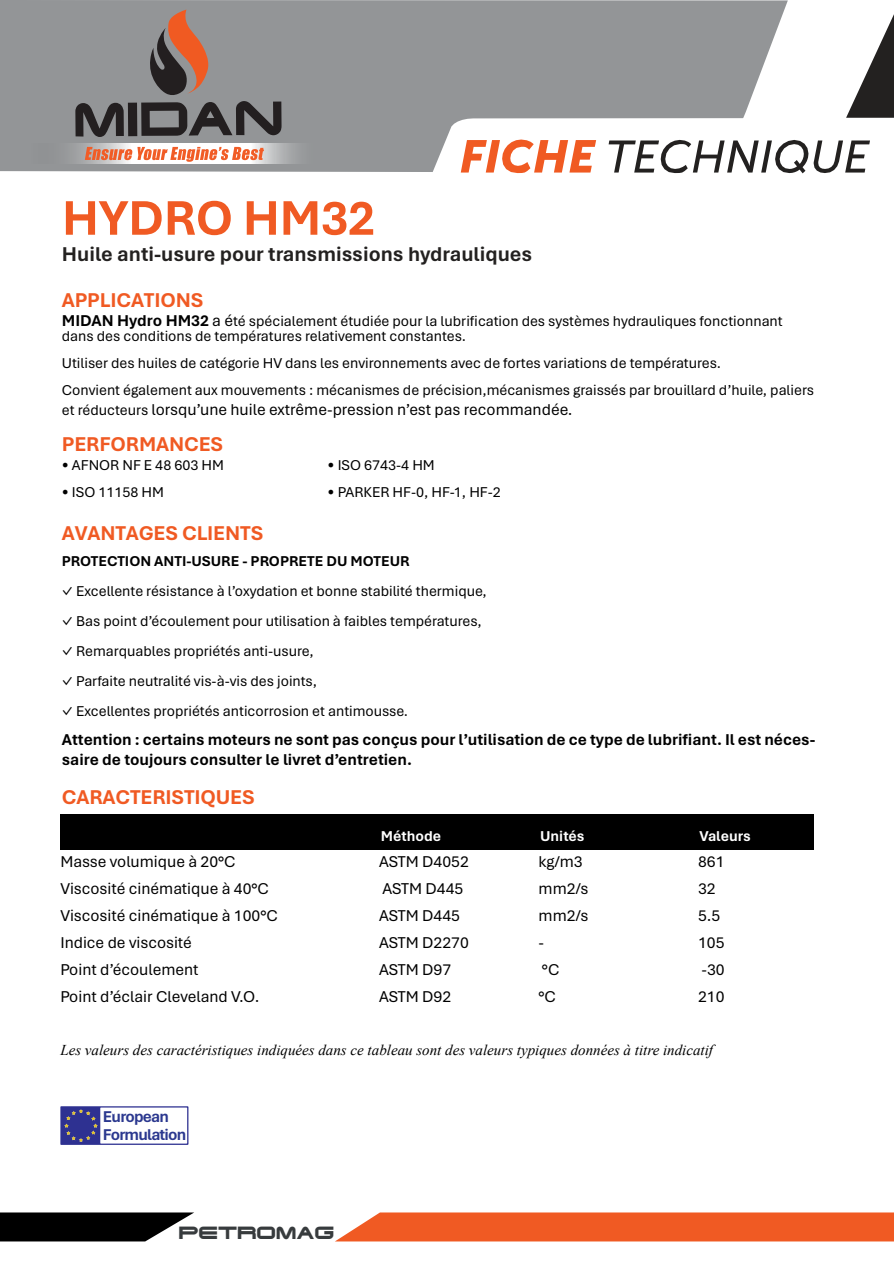
<style>
.page{position:relative;width:894px;height:1264px;background:#fff}
.page>*{position:absolute;margin:0;border:0;box-sizing:border-box;transform-origin:0 0}
.t1{font:700 51px "Aptos";letter-spacing:-.01em;color:#f05a23}
.t2{font:700 21px "Aptos";letter-spacing:-.01em;color:#f05a23}
.t3{font:700 21px "Aptos";color:#232120}
.t4{font:16.8px "Terminator";letter-spacing:-.005em;color:#373b3d}
.t5{font:16.5px "Aptos";color:#000}
.t6{font:700 16.5px/19.8px "Aptos";color:#000}
.t7{font:700 16.35px/17.2px "Aptos";letter-spacing:-.05em;color:#2b388f}
.t8{font:15px/15px "Aptos";color:#000}
.t9{font:italic 15px "Times New Roman";color:#000}
.t10{font:700 15px "Aptos";color:#000}
.t11{font:700 15px "Aptos";color:#fff}
.s1{font-weight:700;font-size:16.5px}
.s2{font-size:16.5px}
.s3{font-size:15px}
</style>
<div class="page">
<div style="left:60px;top:814px;width:753px;height:35px;background:#000"></div>
<div style="left:0;top:0;width:787px;height:172px;background:#939597"></div>
<svg style="left:30px;top:143px;width:285px;height:21px"></svg>
<img style="left:85px;top:147px;width:179px;height:13px">
<svg style="left:75px;top:103px;width:49px;height:34px;background:#4d4c4d"></svg>
<div style="left:128px;top:103px;width:9px;height:33px;background:#231f20"></div>
<svg style="left:141px;top:10px;width:140px;height:126px;background:#827774"></svg>
<svg style="left:335px;top:1212px;width:558px;height:29px;background:#f0632f"></svg>
<svg style="left:0;top:1212px;width:194px;height:29px;background:#232323"></svg>
<svg style="left:60px;top:1106px;width:128px;height:38px"></svg>
<svg style="left:422px;top:14px;width:471px;height:160px"></svg>
<h1 class="t1" style="left:62px;top:183px;width:314px">HYDRO HM32</h1>
<h2 class="t3" style="left:62px;top:239px;width:472px">Huile anti-usure pour transmissions hydrauliques</h2>
<h2 class="t2" style="left:62px;top:285px;width:143px">APPLICATIONS</h2>
<p class="t8" style="left:62px;top:312px;width:722px"><span class="s1">MIDAN Hydro HM32</span> <span class="s2">a é</span>té spécialement étudiée pour la lubrification des systèmes hydrauliques fonctionnant dans des conditions de températures relativement constantes.</p>
<p class="t8" style="left:62px;top:348px;width:753px;line-height:27px">Utiliser des huiles de catégorie HV dans les environnements avec de fortes variations de températures.<br>Convient également aux mouvements : mécanismes de précision,mécanismes graissés par brouillard d’huile, paliers</p>
<p class="t5" style="left:62px;top:398px;width:512px"><span class="s3">et réducteurs</span> lorsqu’une huile extrême-pression n’est pas recommandée.</p>
<h2 class="t2" style="left:62px;top:430px;width:163px">PERFORMANCES</h2>
<p class="t8" style="left:62px;top:457px;width:163px">• AFNOR NF E 48 603 HM</p>
<p class="t8" style="left:327px;top:457px;width:109px">• ISO 6743-4 HM</p>
<p class="t8" style="left:62px;top:484px;width:104px">• ISO 11158 HM</p>
<p class="t8" style="left:327px;top:484px;width:175px">• PARKER HF-0, HF-1, HF-2</p>
<h2 class="t2" style="left:62px;top:518px;width:203px">AVANTAGES CLIENTS</h2>
<p class="t10" style="left:62px;top:551px;width:349px">PROTECTION ANTI-USURE - PROPRETE DU MOTEUR</p>
<p class="t8" style="left:62px;top:583px;width:426px">✓ Excellente résistance à l’oxydation et bonne stabilité thermique,</p>
<p class="t8" style="left:62px;top:613px;width:421px">✓ Bas point d’écoulement pour utilisation à faibles températures,</p>
<p class="t8" style="left:62px;top:643px;width:253px">✓ Remarquables propriétés anti-usure,</p>
<p class="t8" style="left:62px;top:673px;width:256px">✓ Parfaite neutralité vis-à-vis des joints,</p>
<p class="t8" style="left:62px;top:703px;width:348px">✓ Excellentes propriétés anticorrosion et antimousse.</p>
<p class="t6" style="left:62px;top:729px;width:754px">Attention : certains moteurs ne sont pas conçus pour l’utilisation de ce type de lubrifiant. Il est néces&shy;saire de toujours consulter le livret d’entretien.</p>
<h2 class="t2" style="left:62px;top:782px;width:194px">CARACTERISTIQUES</h2>
<p class="t11" style="left:380px;top:825px;width:62px">Méthode</p>
<p class="t11" style="left:540px;top:825px;width:46px">Unités</p>
<p class="t11" style="left:699px;top:825px;width:53px">Valeurs</p>
<p class="t5" style="left:60px;top:850px;width:177px">Masse volumique à 20°C</p>
<p class="t5" style="left:379px;top:850px;width:91px">ASTM D4052</p>
<p class="t5" style="left:538px;top:850px;width:46px">kg/m3</p>
<p class="t5" style="left:698px;top:850px;width:28px">861</p>
<p class="t5" style="left:60px;top:877px;width:210px">Viscosité cinématique à 40°C</p>
<p class="t5" style="left:382px;top:877px;width:82px">ASTM D445</p>
<p class="t5" style="left:538px;top:877px;width:51px">mm2/s</p>
<p class="t5" style="left:698px;top:877px;width:19px">32</p>
<p class="t5" style="left:60px;top:904px;width:219px">Viscosité cinématique à 100°C</p>
<p class="t5" style="left:379px;top:904px;width:82px">ASTM D445</p>
<p class="t5" style="left:538px;top:904px;width:51px">mm2/s</p>
<p class="t5" style="left:698px;top:904px;width:24px">5.5</p>
<p class="t5" style="left:60px;top:931px;width:133px">Indice de viscosité</p>
<p class="t5" style="left:379px;top:931px;width:91px">ASTM D2270</p>
<p class="t5" style="left:538px;top:931px;width:7px">-</p>
<p class="t5" style="left:698px;top:931px;width:28px">105</p>
<p class="t5" style="left:60px;top:958px;width:140px">Point d’écoulement</p>
<p class="t5" style="left:379px;top:958px;width:73px">ASTM D97</p>
<p class="t5" style="left:542px;top:958px;width:19px">°C</p>
<p class="t5" style="left:701px;top:958px;width:25px">-30</p>
<p class="t5" style="left:60px;top:985px;width:200px">Point d’éclair Cleveland V.O.</p>
<p class="t5" style="left:379px;top:985px;width:73px">ASTM D92</p>
<p class="t5" style="left:538px;top:985px;width:19px">°C</p>
<p class="t5" style="left:698px;top:985px;width:28px">210</p>
<p class="t9" style="left:60px;top:1039px;width:654px">Les valeurs des caractéristiques indiquées dans ce tableau sont des valeurs typiques données à titre indicatif</p>
<p class="t7" style="left:103px;top:1107px;width:85px">European<br>Formulation</p>
<p class="t4" style="left:178px;top:1225px;width:157px">PETROMAG</p>
</div>
